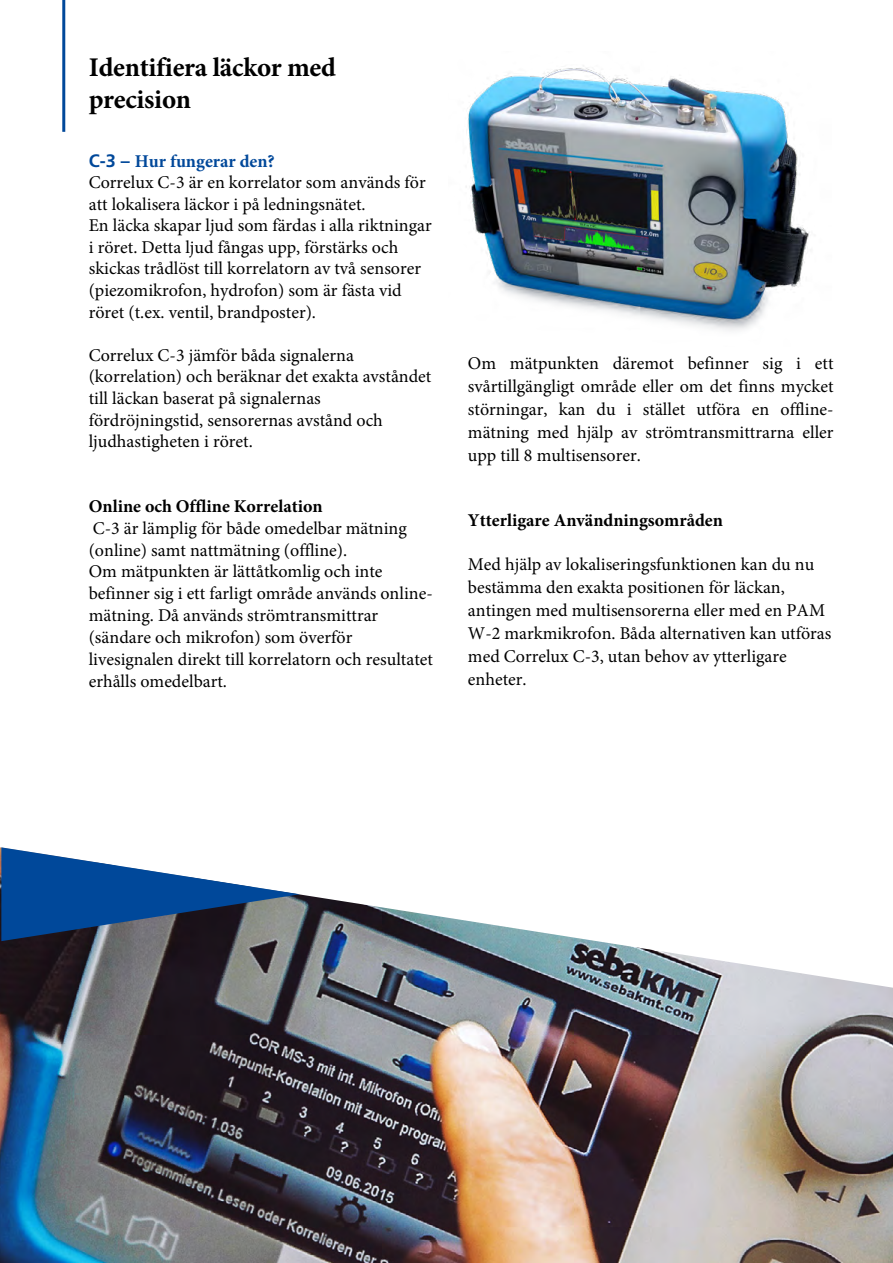
<style>
.page{position:relative;width:893px;height:1263px;background:#fff}
.page>*{position:absolute;margin:0;border:0;box-sizing:border-box;transform-origin:0 0}
.t1{font:700 27px/32.4px "Minion Pro";letter-spacing:-.01em;color:#000}
.t2{font:18px/23px "Minion Pro";color:#000}
.t3{font:700 18px "Minion Pro";color:#000}
.s1{font-family:"Frutiger LT Pro";font-weight:700;color:#00489a}
.s2{font-weight:700;color:#00489a}
</style>
<div class="page">
<hr style="left:62px;top:0;width:3px;height:132px;background:#00489a">
<img style="left:466px;top:65px;width:344px;height:266px">
<img style="left:0;top:847px;width:893px;height:416px">
<svg style="left:1px;top:847px;width:299px;height:94px"></svg>
<h1 class="t1" style="left:89px;top:51px;width:249px">Identifiera läckor med precision</h1>
<p class="t2" style="left:89px;top:151px;width:344px;line-height:21.5px"><span class="s1">C-3 –</span> <span class="s2">Hur fungerar den?<br></span>Correlux C-3 är en korrelator som används för att lokalisera läckor i på ledningsnätet.<br>En läcka skapar ljud som färdas i alla riktningar i röret. Detta ljud fångas upp, förstärks och skickas trådlöst till korrelatorn av två sensorer (piezomikrofon, hydrofon) som är fästa vid röret (t.ex. ventil, brandposter).</p>
<p class="t2" style="left:89px;top:344px;width:344px;line-height:21.6px">Correlux C-3 jämför båda signalerna (korrelation) och beräknar det exakta avståndet till läckan baserat på signalernas fördröjningstid, sensorernas avstånd och ljudhastigheten i röret.</p>
<p class="t3" style="left:89px;top:493px;width:236px">Online och Offline Korrelation</p>
<p class="t2" style="left:89px;top:517px;width:346px;line-height:21.9px">C-3 är lämplig för både omedelbar mätning (online) samt nattmätning (offline).<br>Om mätpunkten är lättåtkomlig och inte befinner sig i ett farligt område används online&shy;mätning. Då används strömtransmittrar (sändare och mikrofon) som överför livesignalen direkt till korrelatorn och resultatet erhålls omedelbart.</p>
<p class="t2" style="left:468px;top:352px;width:367px;text-align:justify">Om mätpunkten däremot befinner sig i ett svårtillgängligt område eller om det finns mycket störningar, kan du i stället utföra en offline&shy;mätning med hjälp av strömtransmittrarna eller upp till 8 multisensorer.</p>
<p class="t3" style="left:468px;top:508px;width:257px">Ytterligare Användningsområden</p>
<p class="t2" style="left:468px;top:553px;width:365px">Med hjälp av lokaliseringsfunktionen kan du nu bestämma den exakta positionen för läckan, antingen med multisensorerna eller med en PAM W-2 markmikrofon. Båda alternativen kan utföras med Correlux C-3, utan behov av ytterligare enheter.</p>
</div>
